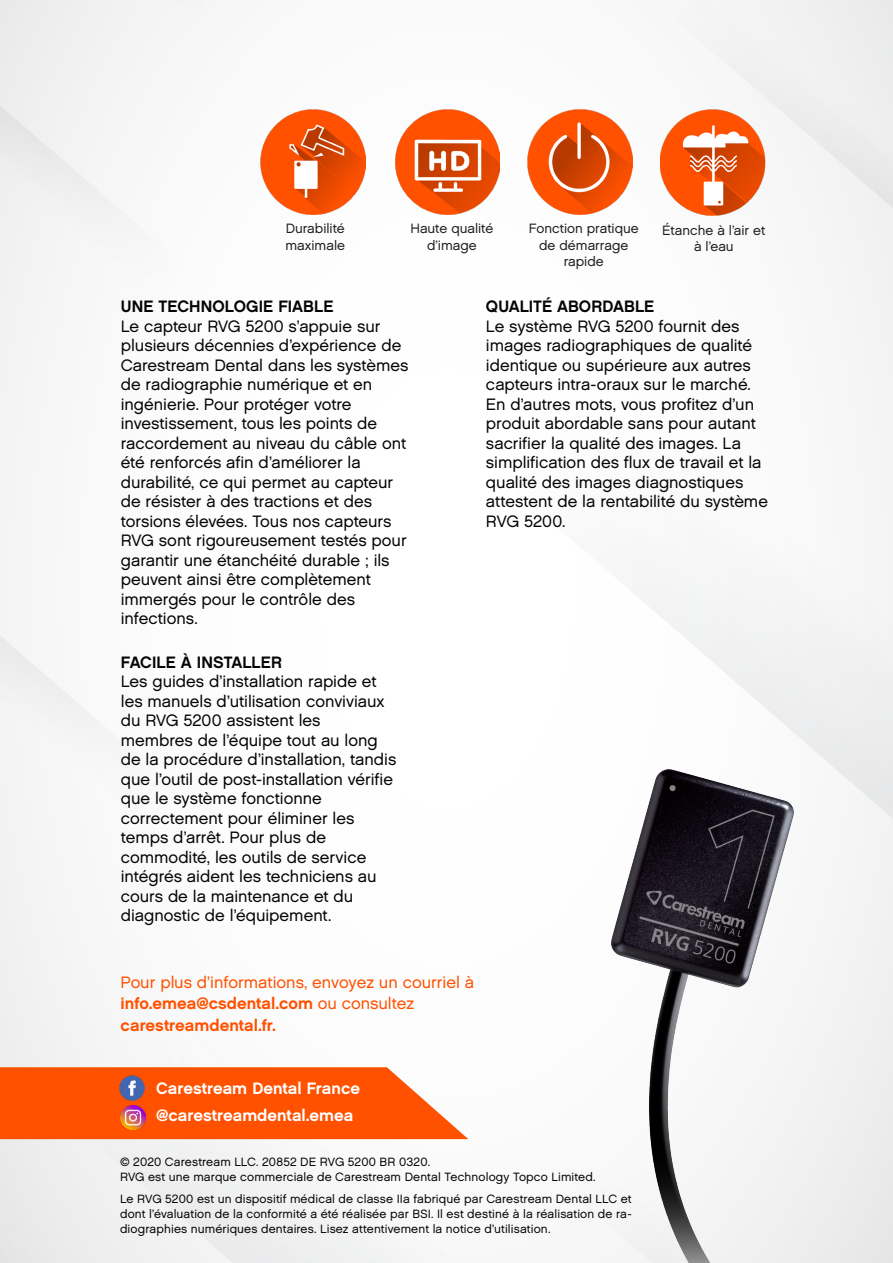
<style>
.page{position:relative;width:893px;height:1263px;background:#fbfbfb}
.page>*{position:absolute;margin:0;border:0;box-sizing:border-box;transform-origin:0 0}
.Bullet_text{font:16.5px/19.5px "Chalet London Nineteen Sixty";letter-spacing:-.005em;color:#040503}
.t1{font:16.5px/21px "Chalet London Nineteen Sixty";color:#ff5100}
.subhead{font:16.5px "Chalet New York Nineteen Sixty";color:#040503}
.t2{font:16.5px "Chalet New York Nineteen Sixty";color:#fff}
.t3{font:13.5px/16.2px "Chalet London Nineteen Sixty";color:#231f20;text-align:center}
.legal{font:12px/15px "Chalet London Nineteen Sixty";letter-spacing:.01em;color:#040503;text-align:justify}
.s1{font-family:"Chalet New York Nineteen Sixty"}
</style>
<div class="page">
<img style="left:611px;top:658px;width:272px;height:605px">
<svg style="left:0;top:1067px;width:468px;height:72px;background:#fe6016"></svg>
<img style="left:120px;top:1076px;width:25px;height:24px">
<img style="left:121px;top:1105px;width:24px;height:25px">
<img style="left:260px;top:109px;width:105px;height:105px">
<img style="left:395px;top:109px;width:105px;height:105px">
<img style="left:527px;top:109px;width:105px;height:105px">
<img style="left:660px;top:110px;width:105px;height:105px">
<p class="t3" style="left:286px;top:221px;width:61px">Durabilité</p>
<p class="t3" style="left:285px;top:237px;width:61px">maximale</p>
<p class="t3" style="left:410px;top:221px;width:85px">Haute qualité</p>
<p class="t3" style="left:427px;top:237px;width:51px">d’image</p>
<p class="t3" style="left:529px;top:221px;width:111px">Fonction pratique de démarrage</p>
<p class="t3" style="left:564px;top:253px;width:42px">rapide</p>
<p class="t3" style="left:662px;top:222px;width:104px">Étanche à l’air et</p>
<p class="t3" style="left:694px;top:238px;width:41px">à l’eau</p>
<p class="subhead" style="left:121px;top:296px;width:214px">UNE TECHNOLOGIE FIABLE</p>
<p class="Bullet_text" style="left:121px;top:316px;width:289px">Le capteur RVG 5200 s’appuie sur plusieurs décennies d’expérience de Carestream Dental dans les systèmes de radiographie numérique et en ingénierie. Pour protéger votre investissement, tous les points de raccordement au niveau du câble ont été renforcés afin d’améliorer la durabilité, ce qui permet au capteur de résister à des tractions et des torsions élevées. Tous nos capteurs RVG sont rigoureusement testés pour garantir une étanchéité durable ; ils peuvent ainsi être complètement immergés pour le contrôle des infections.</p>
<p class="subhead" style="left:121px;top:651px;width:163px">FACILE À INSTALLER</p>
<p class="Bullet_text" style="left:121px;top:671px;width:277px">Les guides d’installation rapide et les manuels d’utilisation conviviaux du RVG 5200 assistent les membres de l’équipe tout au long de la procédure d’installation, tandis que l’outil de post-installation vérifie que le système fonctionne correctement pour éliminer les temps d’arrêt. Pour plus de commodité, les outils de service intégrés aident les techniciens au cours de la maintenance et du diagnostic de l’équipement.</p>
<p class="subhead" style="left:486px;top:296px;width:170px">QUALITÉ ABORDABLE</p>
<p class="Bullet_text" style="left:486px;top:316px;width:284px">Le système RVG 5200 fournit des images radiographiques de qualité identique ou supérieure aux autres capteurs intra-oraux sur le marché.<br>En d’autres mots, vous profitez d’un produit abordable sans pour autant sacrifier la qualité des images. La simplification des flux de travail et la qualité des images diagnostiques attestent de la rentabilité du système RVG 5200.</p>
<p class="t1" style="left:121px;top:972px;width:355px">Pour plus d’informations, envoyez un courriel à <span class="s1">info.emea@csdental.com</span> ou consultez <span class="s1">carestreamdental.fr.</span></p>
<p class="t2" style="left:156px;top:1077px;width:205px">Carestream Dental France</p>
<p class="t2" style="left:156px;top:1105px;width:199px">@carestreamdental.emea</p>
<p class="legal" style="left:120px;top:1154px;width:312px">© 2020 Carestream LLC. 20852 DE RVG 5200 BR 0320.</p>
<p class="legal" style="left:120px;top:1169px;width:477px">RVG est une marque commerciale de Carestream Dental Technology Topco Limited.</p>
<p class="legal" style="left:120px;top:1191px;width:513px">Le RVG 5200 est un dispositif médical de classe IIa fabriqué par Carestream Dental LLC et dont l’évaluation de la conformité a été réalisée par BSI. Il est destiné à la réalisation de ra&shy;diographies numériques dentaires. Lisez attentivement la notice d’utilisation.</p>
</div>
